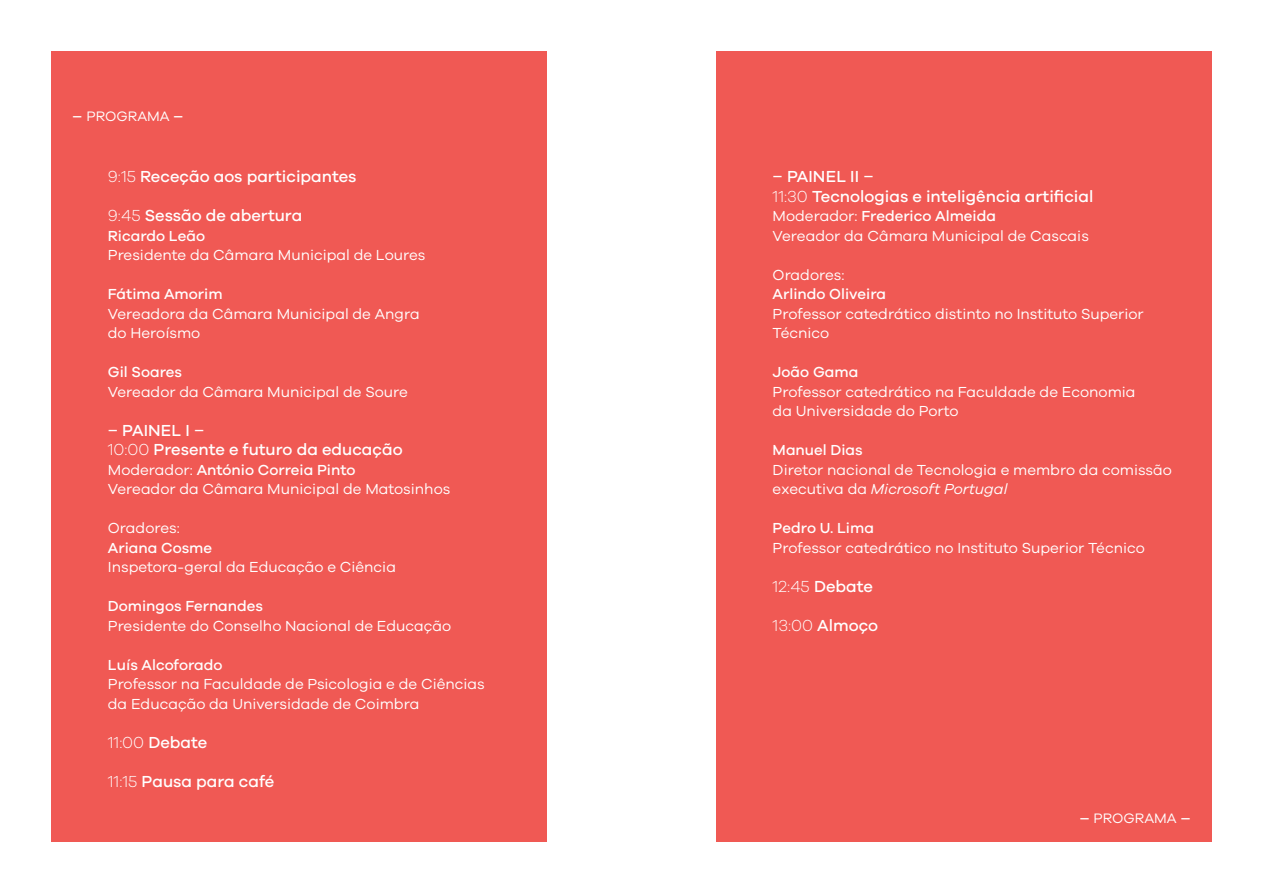
<style>
.page{position:relative;width:1263px;height:893px;background:#fff}
.page>*{position:absolute;margin:0;border:0;box-sizing:border-box;transform-origin:0 0}
.t1{font:500 16.5px "Galano Grotesque";color:#fff}
.t2{font:15px/19.5px "Galano Grotesque";color:#fff}
.t3{font:500 15px "Galano Grotesque";color:#fff}
.t4{font:14.1px "Galano Grotesque";color:#fff}
.s1{font-weight:500;font-size:16.65px}
.s2{font-weight:300}
.s3{font-weight:400}
.s4{font-style:italic}
</style>
<div class="page">
<div style="left:51px;top:51px;width:495px;height:791px;background:#f05954"></div>
<div style="left:716px;top:51px;width:496px;height:791px;background:#f05954"></div>
<p class="t4" style="left:72px;top:108px;width:113px"><span class="s1">–</span> PROGRAMA <span class="s1">–</span></p>
<p class="t1" style="left:108px;top:167px;width:250px"><span class="s2">9:15</span> Receção aos participantes</p>
<p class="t1" style="left:108px;top:206px;width:196px"><span class="s2">9:45</span> Sessão de abertura</p>
<p class="t3" style="left:108px;top:227px;width:99px">Ricardo Leão</p>
<p class="t2" style="left:108px;top:245px;width:319px">Presidente da Câmara Municipal de Loures</p>
<p class="t3" style="left:108px;top:285px;width:116px">Fátima Amorim</p>
<p class="t2" style="left:108px;top:304px;width:313px">Vereadora da Câmara Municipal de Angra</p>
<p class="t2" style="left:108px;top:323px;width:94px">do Heroísmo</p>
<p class="t3" style="left:108px;top:363px;width:76px">Gil Soares</p>
<p class="t2" style="left:108px;top:382px;width:302px">Vereador da Câmara Municipal de Soure</p>
<p class="t1" style="left:108px;top:420px;width:98px">– PAINEL I –</p>
<p class="t1" style="left:108px;top:440px;width:296px"><span class="s2">10:00</span> Presente e futuro da educação</p>
<p class="t3" style="left:108px;top:461px;width:249px"><span class="s3">Moderador:</span> António Correia Pinto</p>
<p class="t2" style="left:108px;top:479px;width:344px">Vereador da Câmara Municipal de Matosinhos</p>
<p class="t2" style="left:108px;top:518px;width:73px">Oradores:</p>
<p class="t3" style="left:108px;top:539px;width:106px">Ariana Cosme</p>
<p class="t2" style="left:108px;top:557px;width:290px">Inspetora-geral da Educação e Ciência</p>
<p class="t3" style="left:108px;top:597px;width:157px">Domingos Fernandes</p>
<p class="t2" style="left:108px;top:616px;width:345px">Presidente do Conselho Nacional de Educação</p>
<p class="t3" style="left:108px;top:656px;width:116px">Luís Alcoforado</p>
<p class="t2" style="left:108px;top:674px;width:378px">Professor na Faculdade de Psicologia e de Ciências</p>
<p class="t2" style="left:108px;top:694px;width:313px">da Educação da Universidade de Coimbra</p>
<p class="t1" style="left:108px;top:732px;width:101px"><span class="s2">11:00</span> Debate</p>
<p class="t1" style="left:108px;top:771px;width:168px"><span class="s2">11:15</span> Pausa para café</p>
<p class="t1" style="left:773px;top:167px;width:102px">– PAINEL II –</p>
<p class="t1" style="left:773px;top:186px;width:322px"><span class="s2">11:30</span> Tecnologias e inteligência artificial</p>
<p class="t3" style="left:773px;top:207px;width:225px"><span class="s3">Moderador:</span> Frederico Almeida</p>
<p class="t2" style="left:773px;top:226px;width:318px">Vereador da Câmara Municipal de Cascais</p>
<p class="t2" style="left:773px;top:265px;width:73px">Oradores:</p>
<p class="t3" style="left:773px;top:285px;width:115px">Arlindo Oliveira</p>
<p class="t2" style="left:773px;top:304px;width:373px">Professor catedrático distinto no Instituto Superior<br>Técnico</p>
<p class="t3" style="left:773px;top:363px;width:87px">João Gama</p>
<p class="t2" style="left:773px;top:382px;width:364px">Professor catedrático na Faculdade de Economia</p>
<p class="t2" style="left:773px;top:401px;width:188px">da Universidade do Porto</p>
<p class="t3" style="left:773px;top:441px;width:92px">Manuel Dias</p>
<p class="t2" style="left:773px;top:460px;width:401px">Diretor nacional de Tecnologia e membro da comissão executiva da <span class="s4">Microsoft Portugal</span></p>
<p class="t3" style="left:773px;top:519px;width:103px">Pedro U. Lima</p>
<p class="t2" style="left:773px;top:538px;width:374px">Professor catedrático no Instituto Superior Técnico</p>
<p class="t1" style="left:773px;top:576px;width:102px"><span class="s2">12:45</span> Debate</p>
<p class="t1" style="left:773px;top:615px;width:107px"><span class="s2">13:00</span> Almoço</p>
<p class="t4" style="left:1079px;top:810px;width:113px"><span class="s1">–</span> PROGRAMA <span class="s1">–</span></p>
</div>
